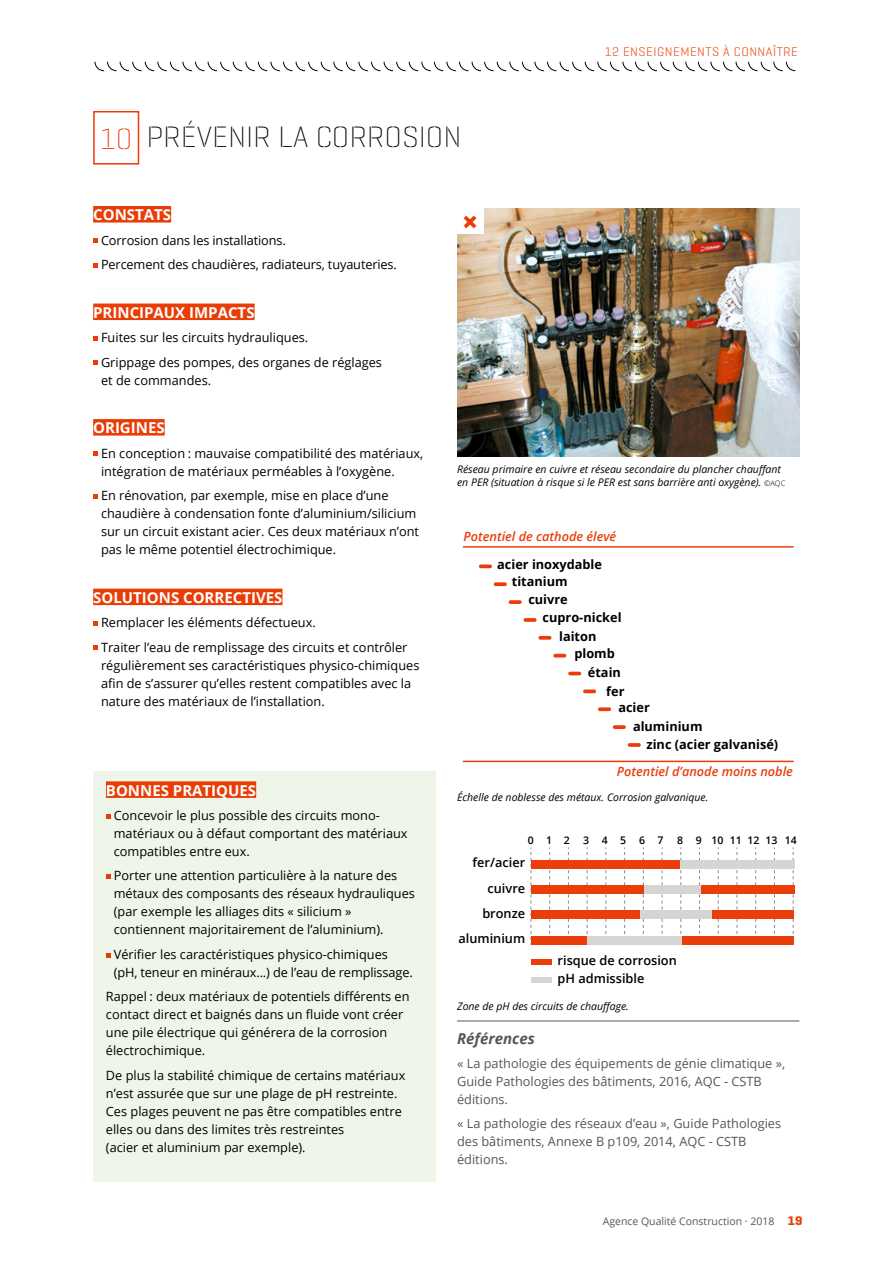
<style>
.page{position:relative;width:893px;height:1263px;background:#fff}
.page>*{position:absolute;margin:0;border:0;box-sizing:border-box;transform-origin:0 0}
.t1{font:30px "Geogrotesque Stencil B Ul";color:#000}
.t2{font:800 28.5px "Open Sans";color:#ea3c05}
.t3{font:700 15px "Open Sans";color:#fff}
.t4{font:italic 700 15px "Open Sans";color:#555756}
.t5{font:12.75px/18px "Open Sans";color:#000}
.t6{font:12.75px/18px "Open Sans";color:#555756}
.t7{font:700 12.75px "Open Sans";color:#000}
.t8{font:600 12.75px/26px "Open Sans";color:#000;text-align:right}
.t9{font:italic 600 12.75px "Open Sans";color:#ea3d0a}
.t10{font:12.75px "Geogrotesque Stencil A Lg";letter-spacing:.04em;color:#ea3c05}
.t11{font:italic 10.5px/13.5px "Open Sans";color:#000}
.t12{font:10.5px "Open Sans";color:#555756}
.t13{font:600 10.5px "Open Sans";color:#000}
.t14{font:600 10.5px "Open Sans";letter-spacing:.6em;color:#000}
.s1{color:#ea3c05}
.s2{font-weight:300;font-style:normal;font-size:7.5px}
.s3{font-family:"Geogrotesque Stencil A";font-weight:700;font-size:12.75px;color:#ea3c05}
</style>
<div class="page">
<svg style="left:630px;top:743px;width:9px;height:4px"></svg>
<svg style="left:615px;top:725px;width:9px;height:4px"></svg>
<svg style="left:600px;top:707px;width:9px;height:4px"></svg>
<svg style="left:585px;top:689px;width:9px;height:4px"></svg>
<svg style="left:570px;top:672px;width:9px;height:3px"></svg>
<svg style="left:555px;top:654px;width:9px;height:3px"></svg>
<svg style="left:540px;top:636px;width:10px;height:4px"></svg>
<svg style="left:525px;top:618px;width:10px;height:4px"></svg>
<svg style="left:510px;top:600px;width:10px;height:4px"></svg>
<svg style="left:496px;top:582px;width:9px;height:4px"></svg>
<svg style="left:481px;top:564px;width:9px;height:4px"></svg>
<hr style="left:463px;top:761px;width:330px;height:1px;background:#ea3d0a">
<hr style="left:463px;top:546px;width:330px;height:2px;background:#ea3d0a">
<img style="left:457px;top:209px;width:343px;height:247px">
<div style="left:93px;top:111px;width:46px;height:54px;border:2px solid #ea3c05"></div>
<div style="left:93px;top:206px;width:78px;height:17px;background:#ea3c05"></div>
<div style="left:93px;top:304px;width:162px;height:16px;background:#ea3c05"></div>
<div style="left:93px;top:419px;width:72px;height:17px;background:#ea3c05"></div>
<div style="left:93px;top:589px;width:189px;height:16px;background:#ea3c05"></div>
<svg style="left:93px;top:239px;width:5px;height:4px"></svg>
<svg style="left:93px;top:263px;width:5px;height:5px"></svg>
<svg style="left:93px;top:336px;width:5px;height:5px"></svg>
<svg style="left:93px;top:361px;width:5px;height:4px"></svg>
<svg style="left:93px;top:452px;width:5px;height:4px"></svg>
<svg style="left:93px;top:494px;width:5px;height:5px"></svg>
<svg style="left:93px;top:621px;width:5px;height:5px"></svg>
<svg style="left:93px;top:646px;width:5px;height:4px"></svg>
<div style="left:93px;top:771px;width:343px;height:411px;background:#eef6e9"></div>
<div style="left:106px;top:781px;width:150px;height:17px;background:#ea3c05"></div>
<svg style="left:106px;top:814px;width:4px;height:4px"></svg>
<svg style="left:106px;top:874px;width:4px;height:5px"></svg>
<svg style="left:106px;top:953px;width:4px;height:4px"></svg>
<div style="left:457px;top:208px;width:26px;height:26px;background:#fff"></div>
<svg style="left:793px;top:847px;width:1px;height:87px"></svg>
<svg style="left:774px;top:847px;width:1px;height:87px"></svg>
<svg style="left:755px;top:847px;width:1px;height:87px"></svg>
<svg style="left:737px;top:847px;width:1px;height:87px"></svg>
<svg style="left:718px;top:847px;width:1px;height:87px"></svg>
<svg style="left:699px;top:847px;width:1px;height:87px"></svg>
<svg style="left:680px;top:847px;width:1px;height:87px"></svg>
<svg style="left:662px;top:847px;width:1px;height:87px"></svg>
<svg style="left:643px;top:847px;width:1px;height:87px"></svg>
<svg style="left:624px;top:847px;width:1px;height:87px"></svg>
<svg style="left:605px;top:847px;width:1px;height:87px"></svg>
<svg style="left:587px;top:847px;width:1px;height:87px"></svg>
<svg style="left:568px;top:847px;width:1px;height:87px"></svg>
<svg style="left:549px;top:847px;width:1px;height:87px"></svg>
<svg style="left:531px;top:847px;width:1px;height:87px"></svg>
<div style="left:531px;top:860px;width:149px;height:8px;background:#ea3d0a"></div>
<div style="left:680px;top:860px;width:114px;height:8px;background:#d5d6d4"></div>
<div style="left:531px;top:885px;width:113px;height:9px;background:#ea3d0a"></div>
<div style="left:700px;top:885px;width:94px;height:9px;background:#ea3d0a"></div>
<div style="left:644px;top:885px;width:56px;height:9px;background:#d5d6d4"></div>
<div style="left:531px;top:911px;width:109px;height:8px;background:#ea3d0a"></div>
<div style="left:711px;top:911px;width:83px;height:8px;background:#ea3d0a"></div>
<div style="left:640px;top:911px;width:71px;height:8px;background:#d5d6d4"></div>
<div style="left:531px;top:936px;width:56px;height:8px;background:#ea3d0a"></div>
<div style="left:681px;top:936px;width:113px;height:8px;background:#ea3d0a"></div>
<div style="left:587px;top:936px;width:94px;height:8px;background:#d5d6d4"></div>
<div style="left:531px;top:977px;width:20px;height:6px;background:#d5d6d4"></div>
<div style="left:531px;top:959px;width:20px;height:6px;background:#ea3d0a"></div>
<hr style="left:457px;top:1020px;width:342px;height:1px;background:#555756">
<svg style="left:95px;top:62px;width:701px;height:9px"></svg>
<h1 class="t1" style="left:100px;top:118px;width:363px"><span class="s1">10</span> PRÉVENIR LA CORROSION</h1>
<p class="t10" style="left:605px;top:44px;width:195px">12 ENSEIGNEMENTS À CONNAÎTRE</p>
<p class="t3" style="left:93px;top:204px;width:79px">CONSTATS</p>
<p class="t5" style="left:101px;top:227px;width:297px;line-height:24.5px">Corrosion dans les installations.<br>Percement des chaudières, radiateurs, tuyauteries.</p>
<p class="t3" style="left:93px;top:302px;width:163px">PRINCIPAUX IMPACTS</p>
<p class="t5" style="left:101px;top:325px;width:282px;line-height:24.5px">Fuites sur les circuits hydrauliques.<br>Grippage des pompes, des organes de réglages</p>
<p class="t5" style="left:101px;top:371px;width:112px">et de commandes.</p>
<p class="t3" style="left:93px;top:417px;width:73px">ORIGINES</p>
<p class="t5" style="left:101px;top:444px;width:324px">En conception : mauvaise compatibilité des matériaux, intégration de matériaux perméables à l’oxygène.</p>
<p class="t5" style="left:101px;top:486px;width:320px">En rénovation, par exemple, mise en place d’une chaudière à condensation fonte d’aluminium/silicium sur un circuit existant acier. Ces deux matériaux n’ont pas le même potentiel électrochimique.</p>
<p class="t3" style="left:93px;top:587px;width:191px">SOLUTIONS CORRECTIVES</p>
<p class="t5" style="left:101px;top:610px;width:308px;line-height:24.5px">Remplacer les éléments défectueux.<br>Traiter l’eau de remplissage des circuits et contrôler</p>
<p class="t5" style="left:101px;top:656px;width:320px">régulièrement ses caractéristiques physico-chimiques afin de s’assurer qu’elles restent compatibles avec la nature des matériaux de l’installation.</p>
<p class="t3" style="left:106px;top:780px;width:152px">BONNES PRATIQUES</p>
<p class="t5" style="left:114px;top:806px;width:295px">Concevoir le plus possible des circuits mono&shy;matériaux ou à défaut comportant des matériaux compatibles entre eux.</p>
<p class="t5" style="left:114px;top:866px;width:303px">Porter une attention particulière à la nature des métaux des composants des réseaux hydrauliques (par exemple les alliages dits « silicium » contiennent majoritairement de l’aluminium).</p>
<p class="t5" style="left:114px;top:945px;width:300px">Vérifier les caractéristiques physico-chimiques (pH, teneur en minéraux...) de l’eau de remplissage.</p>
<p class="t5" style="left:106px;top:987px;width:305px">Rappel : deux matériaux de potentiels différents en contact direct et baignés dans un fluide vont créer une pile électrique qui générera de la corrosion électrochimique.</p>
<p class="t5" style="left:106px;top:1065px;width:301px">De plus la stabilité chimique de certains matériaux n’est assurée que sur une plage de pH restreinte.<br>Ces plages peuvent ne pas être compatibles entre elles ou dans des limites très restreintes<br>(acier et aluminium par exemple).</p>
<h2 class="t2" style="left:462px;top:200px;width:18px">×</h2>
<p class="t11" style="left:457px;top:462px;width:330px">Réseau primaire en cuivre et réseau secondaire du plancher chauffant en PER (situation à risque si le PER est sans barrière anti oxygène). <span class="s2">©AQC</span></p>
<p class="t9" style="left:463px;top:527px;width:154px">Potentiel de cathode élevé</p>
<p class="t7" style="left:497px;top:555px;width:106px">acier inoxydable</p>
<p class="t7" style="left:512px;top:573px;width:57px">titanium</p>
<p class="t7" style="left:528px;top:590px;width:41px">cuivre</p>
<p class="t7" style="left:543px;top:608px;width:80px">cupro-nickel</p>
<p class="t7" style="left:559px;top:627px;width:39px">laiton</p>
<p class="t7" style="left:574px;top:644px;width:42px">plomb</p>
<p class="t7" style="left:588px;top:663px;width:35px">étain</p>
<p class="t7" style="left:606px;top:682px;width:20px">fer</p>
<p class="t7" style="left:618px;top:699px;width:33px">acier</p>
<p class="t7" style="left:633px;top:717px;width:71px">aluminium</p>
<p class="t7" style="left:646px;top:735px;width:133px">zinc (acier galvanisé)</p>
<p class="t9" style="left:617px;top:762px;width:178px">Potentiel d’anode moins noble</p>
<p class="t11" style="left:457px;top:790px;width:253px">Échelle de noblesse des métaux. Corrosion galvanique.</p>
<p class="t14" style="left:528px;top:833px;width:44px">012</p>
<p class="t14" style="left:583px;top:833px;width:82px">34567</p>
<p class="t13" style="left:677px;top:833px;width:121px">8 9 10111213 14</p>
<p class="t8" style="left:473px;top:849px;width:54px">fer/acier cuivre</p>
<p class="t8" style="left:458px;top:900px;width:68px;line-height:25.3px">bronze aluminium</p>
<p class="t8" style="left:558px;top:947px;width:121px">risque de corrosion</p>
<p class="t8" style="left:558px;top:965px;width:88px">pH admissible</p>
<p class="t11" style="left:457px;top:999px;width:173px">Zone de pH des circuits de chauffage.</p>
<p class="t4" style="left:457px;top:1027px;width:79px">Références</p>
<p class="t6" style="left:457px;top:1054px;width:330px">« La pathologie des équipements de génie climatique »,<br>Guide Pathologies des bâtiments, 2016, AQC - CSTB éditions.</p>
<p class="t6" style="left:457px;top:1114px;width:326px">« La pathologie des réseaux d’eau », Guide Pathologies des bâtiments, Annexe B p109, 2014, AQC - CSTB éditions.</p>
<p class="t12" style="left:603px;top:1213px;width:201px">Agence Qualité Construction · 2018 <span class="s3">19</span></p>
</div>
